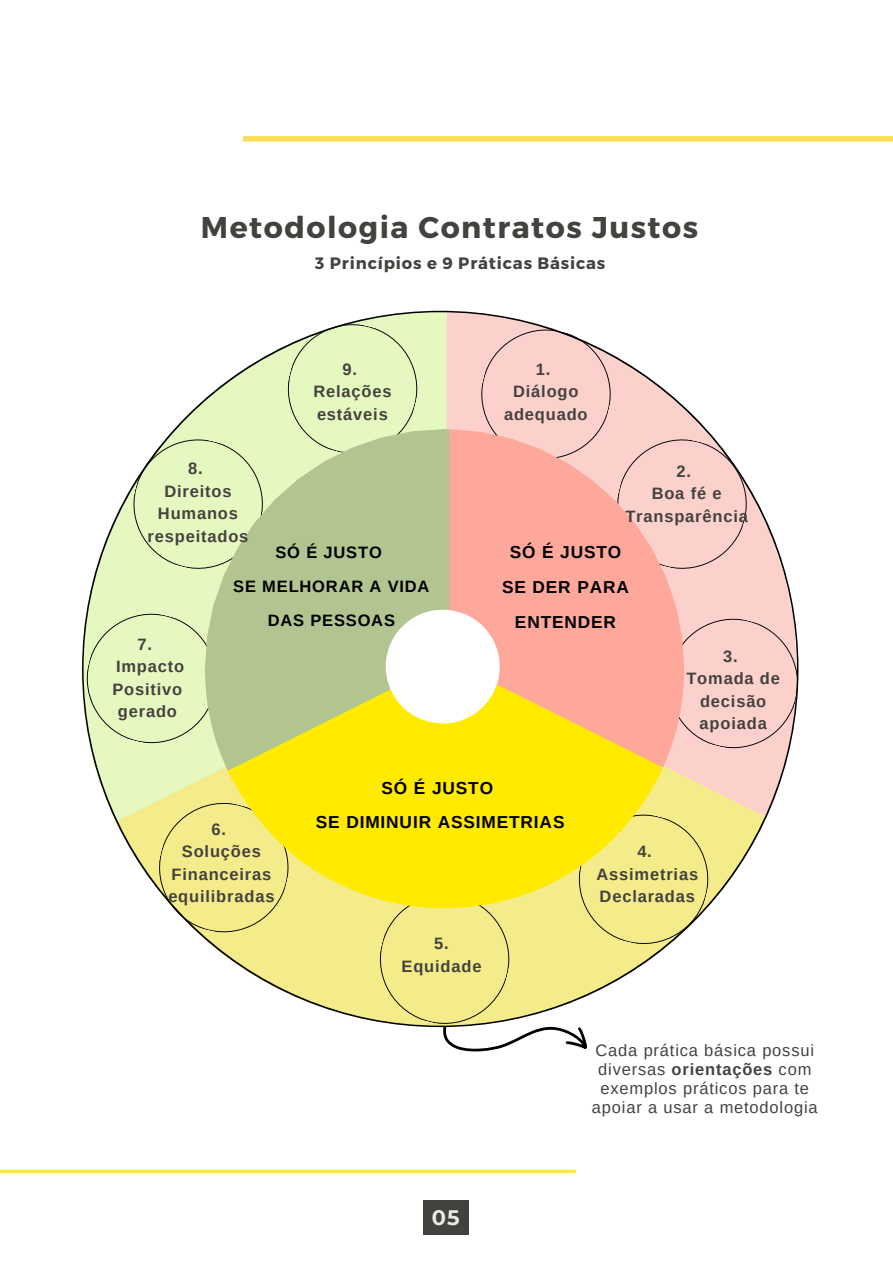
<style>
.page{position:relative;width:893px;height:1264px;background:#fff}
.page>*{position:absolute;margin:0;border:0;box-sizing:border-box;transform-origin:0 0}
.t1{font:700 30px "Montserrat";letter-spacing:.05em;color:#44423e}
.t2{font:700 21px "Montserrat";color:#ebe9e7}
.t3{font:700 17.25px/34.8px "Arimo";letter-spacing:.05em;color:#000;text-align:center}
.t4{font:700 16.5px/22.5px "Arimo";letter-spacing:.05em;color:#44423e;text-align:center}
.t5{font:16.5px/19px "Arimo";letter-spacing:.05em;color:#44423e;text-align:center}
.t6{font:700 16.5px/33.8px "Arimo";letter-spacing:.05em;color:#000;text-align:center}
.t7{font:700 16.5px "Montserrat";letter-spacing:.05em;color:#44423e}
.s1{font-weight:700}
</style>
<div class="page">
<svg style="left:0;top:1169px;width:575px;height:4px;background:#ffe478"></svg>
<div style="left:243px;top:136px;width:649px;height:6px;background:#ffde59"></div>
<svg style="left:88px;top:311px;width:705px;height:709px"></svg>
<svg style="left:146px;top:789px;width:156px;height:156px;background:#efe897"></svg>
<svg style="left:81px;top:600px;width:124px;height:156px;background:#dff2be"></svg>
<svg style="left:468px;top:316px;width:292px;height:266px"></svg>
<svg style="left:684px;top:605px;width:115px;height:156px;background:#f5ccc6"></svg>
<svg style="left:120px;top:311px;width:310px;height:271px"></svg>
<svg style="left:449px;top:429px;width:235px;height:340px;background:#fbb4a9"></svg>
<svg style="left:205px;top:429px;width:244px;height:343px;background:#c0d2a0"></svg>
<svg style="left:228px;top:684px;width:435px;height:224px;background:#f4df3e"></svg>
<svg style="left:366px;top:801px;width:355px;height:251px"></svg>
<div style="left:423px;top:1200px;width:45px;height:34px;background:#44423e"></div>
<p class="t1" style="left:201px;top:208px;width:498px">Metodologia Contratos Justos</p>
<p class="t7" style="left:315px;top:252px;width:292px">3 Princípios e 9 Práticas Básicas</p>
<p class="t4" style="left:342px;top:358px;width:16px">9.</p>
<p class="t4" style="left:313px;top:380px;width:80px;text-align:left">Relações estáveis</p>
<p class="t4" style="left:188px;top:457px;width:16px">8.</p>
<p class="t4" style="left:148px;top:480px;width:102px">Direitos<br>Humanos respeitados</p>
<p class="t6" style="left:275px;top:536px;width:108px">SÓ É JUSTO</p>
<p class="t6" style="left:233px;top:569px;width:198px">SE MELHORAR A VIDA<br>DAS PESSOAS</p>
<p class="t4" style="left:137px;top:633px;width:16px">7.</p>
<p class="t4" style="left:112px;top:655px;width:73px">Impacto<br>Positivo gerado</p>
<p class="t4" style="left:536px;top:358px;width:16px">1.</p>
<p class="t4" style="left:504px;top:380px;width:85px">Diálogo adequado</p>
<p class="t4" style="left:676px;top:460px;width:16px">2.</p>
<p class="t4" style="left:625px;top:482px;width:124px">Boa fé e<br>Transparência</p>
<p class="t3" style="left:509px;top:534px;width:113px">SÓ É JUSTO</p>
<p class="t3" style="left:502px;top:569px;width:128px">SE DER PARA<br>ENTENDER</p>
<p class="t4" style="left:723px;top:644px;width:16px">3.</p>
<p class="t4" style="left:686px;top:667px;width:95px">Tomada de decisão apoiada</p>
<p class="t4" style="left:211px;top:817px;width:16px">6.</p>
<p class="t4" style="left:168px;top:840px;width:108px">Soluções<br>Financeiras equilibradas</p>
<p class="t3" style="left:381px;top:770px;width:113px">SÓ É JUSTO</p>
<p class="t3" style="left:316px;top:805px;width:250px">SE DIMINUIR ASSIMETRIAS</p>
<p class="t4" style="left:434px;top:932px;width:16px">5.</p>
<p class="t4" style="left:401px;top:954px;width:81px">Equidade</p>
<p class="t4" style="left:637px;top:840px;width:16px">4.</p>
<p class="t4" style="left:596px;top:862px;width:103px;text-align:left">Assimetrias<br>Declaradas</p>
<p class="t5" style="left:592px;top:1040px;width:227px">Cada prática básica possui diversas <span class="s1">orientações</span> com exemplos práticos para te apoiar a usar a metodologia</p>
<p class="t2" style="left:432px;top:1204px;width:29px">05</p>
</div>
